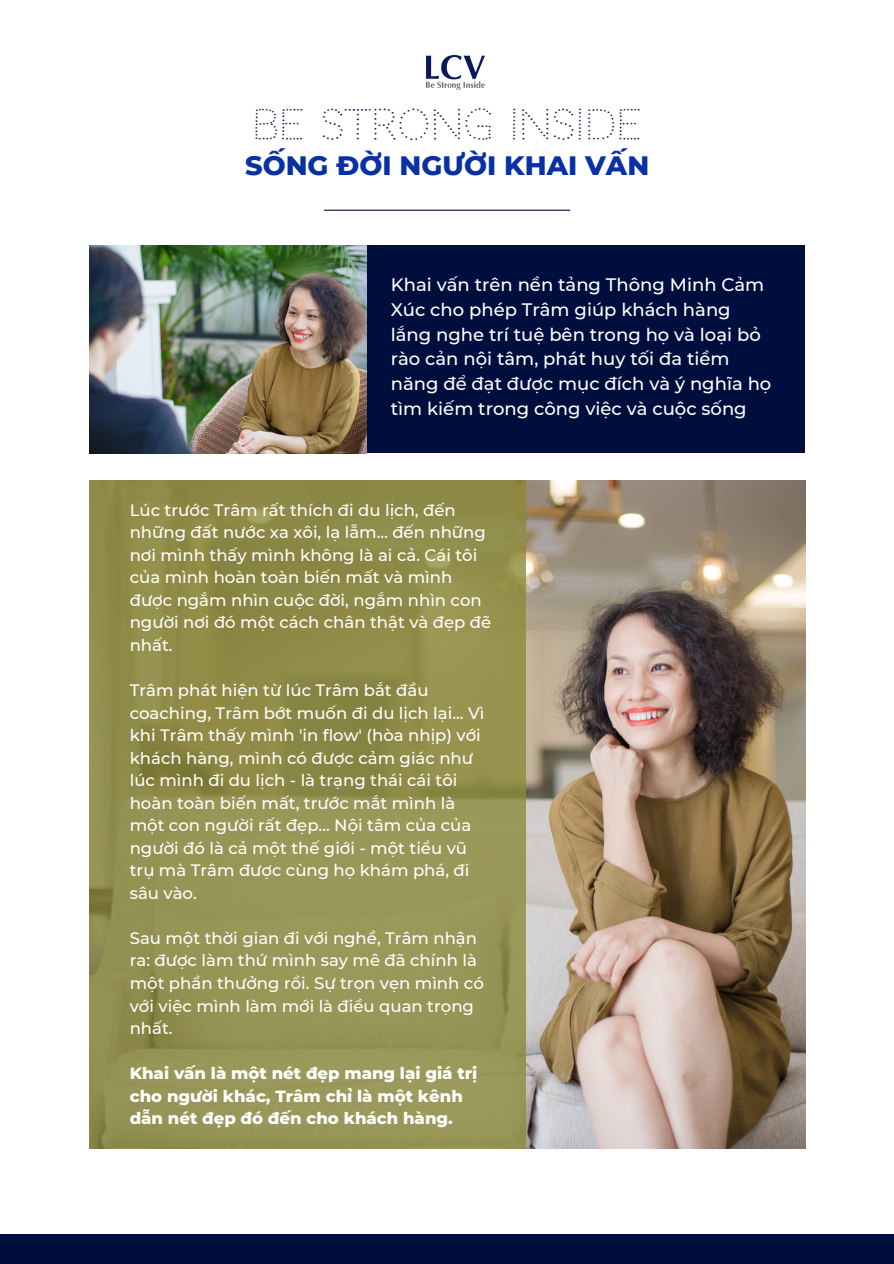
<style>
.page{position:relative;width:894px;height:1264px;background:#fff}
.page>*{position:absolute;margin:0;border:0;box-sizing:border-box;transform-origin:0 0}
.t1{font:41.1px "Codystar";color:#000e3e}
.t2{font:800 27.15px "Montserrat";color:#0930a4}
.t3{font:500 18px/24.8px "Montserrat";color:#fff}
.t4{font:500 16.5px/22.5px "Montserrat";color:#fff}
.t5{font:800 16.5px/22.5px "Montserrat";color:#fff}
</style>
<div class="page">
<div style="left:0;top:1233px;width:893px;height:30px;background:#000e3e"></div>
<img style="left:525px;top:480px;width:279px;height:667px">
<svg style="left:89px;top:480px;width:436px;height:668px;background:#93904f"></svg>
<div style="left:89px;top:246px;width:715px;height:207px;background:#000e3e"></div>
<img style="left:89px;top:246px;width:277px;height:207px">
<hr style="left:324px;top:210px;width:245px;height:1px;background:#000e3e">
<img style="left:426px;top:56px;width:58px;height:33px">
<p class="t1" style="left:252px;top:101px;width:391px">BE STRONG INSIDE</p>
<p class="t2" style="left:245px;top:149px;width:405px">SỐNG ĐỜI NGƯỜI KHAI VẤN</p>
<p class="t3" style="left:390px;top:272px;width:382px">Khai vấn trên nền tảng Thông Minh Cảm Xúc cho phép Trâm giúp khách hàng lắng nghe trí tuệ bên trong họ và loại bỏ rào cản nội tâm, phát huy tối đa tiềm năng để đạt được mục đích và ý nghĩa họ tìm kiếm trong công việc và cuộc sống</p>
<p class="t4" style="left:130px;top:498px;width:363px">Lúc trước Trâm rất thích đi du lịch, đến những đất nước xa xôi, lạ lẫm... đến những nơi mình thấy mình không là ai cả. Cái tôi của mình hoàn toàn biến mất và mình được ngắm nhìn cuộc đời, ngắm nhìn con người nơi đó một cách chân thật và đẹp đẽ nhất.</p>
<p class="t4" style="left:130px;top:679px;width:356px">Trâm phát hiện từ lúc Trâm bắt đầu coaching, Trâm bớt muốn đi du lịch lại... Vì khi Trâm thấy mình 'in flow' (hòa nhịp) với khách hàng, mình có được cảm giác như lúc mình đi du lịch - là trạng thái cái tôi hoàn toàn biến mất, trước mắt mình là một con người rất đẹp... Nội tâm của của người đó là cả một thế giới - một tiểu vũ trụ mà Trâm được cùng họ khám phá, đi sâu vào.</p>
<p class="t4" style="left:130px;top:926px;width:355px">Sau một thời gian đi với nghề, Trâm nhận ra: được làm thứ mình say mê đã chính là một phần thưởng rồi. Sự trọn vẹn mình có với việc mình làm mới là điều quan trọng nhất.</p>
<p class="t5" style="left:130px;top:1061px;width:349px">Khai vấn là một nét đẹp mang lại giá trị cho người khác, Trâm chỉ là một kênh dẫn nét đẹp đó đến cho khách hàng.</p>
</div>
